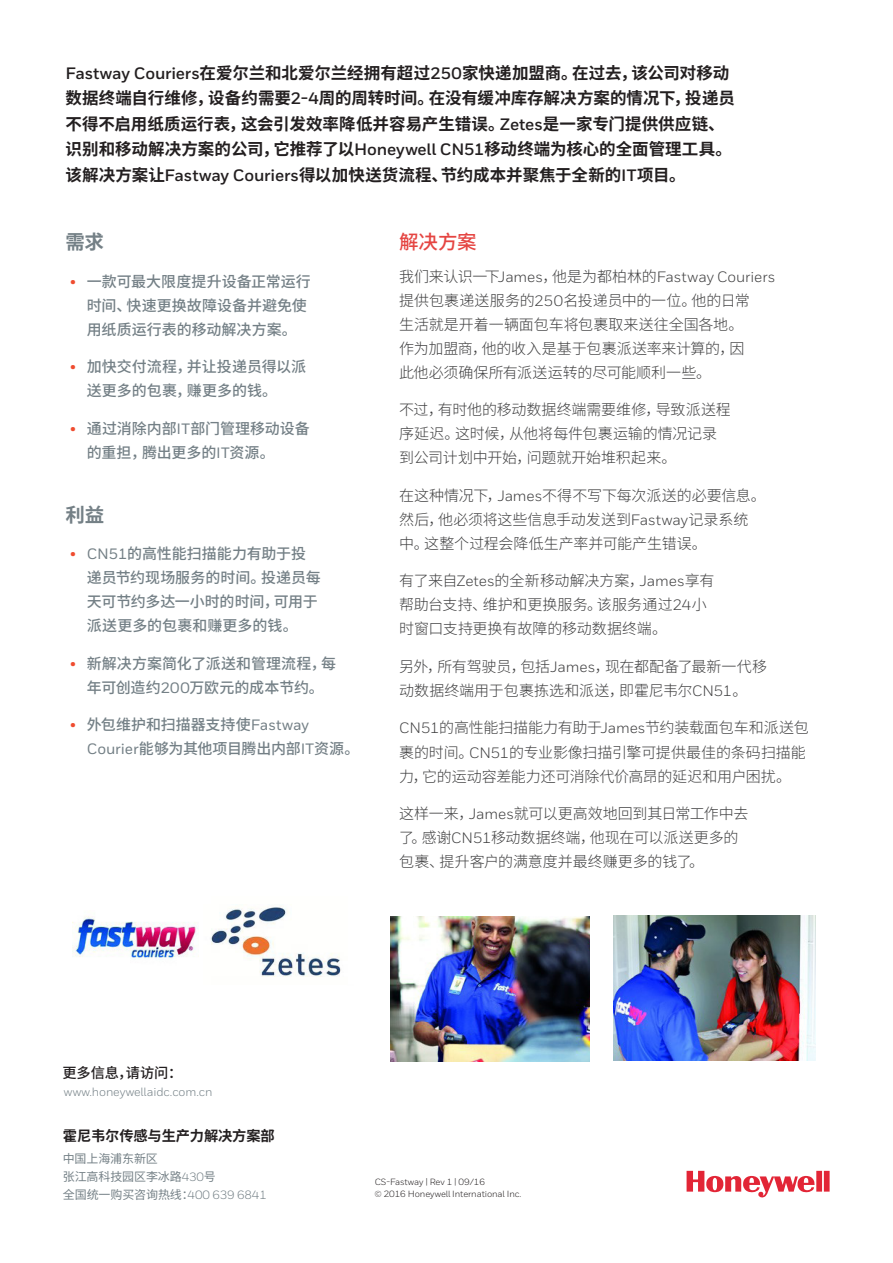
<style>
.page{position:relative;width:893px;height:1263px;background:#fff}
.page>*{position:absolute;margin:0;border:0;box-sizing:border-box;transform-origin:0 0}
.Body__9_14_pt{font:700 19.5px "Source Han Sans CN";color:#748086}
.Body__9_14_pt-2{font:500 19.5px "Source Han Sans CN";color:#e54542}
.Body__9_14_pt-3{font:700 16.5px/25.5px "Source Han Sans CN";color:#231f20}
.Body__9_14_pt-4{font:300 15px/24px "Source Han Sans CN";letter-spacing:-.01em;color:#3e3e3f}
.t1{font:500 15px/24px "Source Han Sans CN";color:#748086}
.Cover__Address_Block{font:700 14.25px "Source Han Sans CN";letter-spacing:-.01em;color:#231f20}
.Cover__Address_Block-2{font:500 14.25px "Source Han Sans CN";letter-spacing:-.01em;color:#231f20}
.Cover__Address_Block-3{font:12px "Source Han Sans CN";letter-spacing:-.01em;color:#748086}
.Cover__Address_Block-4{font:12px "Honeywell Sans";letter-spacing:-.01em;color:#748086}
.Cover__Copyright{font:9px "Honeywell Sans";letter-spacing:-.01em;color:#231f20}
.s1{font-family:"Honeywell Sans"}
.s2{font-family:"Honeywell Sans";font-weight:400;color:#ef4c2f}
.s3{font-family:"Honeywell Sans";font-weight:400}
</style>
<div class="page">
<svg style="left:687px;top:1171px;width:143px;height:27px"></svg>
<img style="left:72px;top:916px;width:126px;height:42px">
<img style="left:211px;top:906px;width:130px;height:71px">
<img style="left:391px;top:917px;width:198px;height:145px">
<img style="left:613px;top:915px;width:203px;height:146px">
<p class="Body__9_14_pt-3" style="left:65px;top:60px;width:671px"><span class="s1">Fastway Couriers</span>在爱尔兰和北爱尔兰经拥有超过<span class="s1">250</span>家快递加盟商。在过去，该公司对移动数据终端自行维修，设备约需要<span class="s1">2-4</span>周的周转时间。在没有缓冲库存解决方案的情况下，投递员不得不启用纸质运行表，这会引发效率降低并容易产生错误。<span class="s1">Zetes</span>是一家专门提供供应链、识别和移动解决方案的公司，它推荐了以<span class="s1">Honeywell CN51</span>移动终端为核心的全面管理工具。该解决方案让<span class="s1">Fastway Couriers</span>得以加快送货流程、节约成本并聚焦于全新的<span class="s1">IT</span>项目。</p>
<p class="Body__9_14_pt" style="left:65px;top:231px;width:40px">需求</p>
<p class="t1" style="left:87px;top:270px;width:225px;text-indent:-17px"><span class="s2">•</span> 一款可最大限度提升设备正常运行时间、快速更换故障设备并避免使用纸质运行表的移动解决方案。</p>
<p class="t1" style="left:87px;top:355px;width:221px;text-indent:-17px"><span class="s2">•</span> 加快交付流程，并让投递员得以派送更多的包裹，赚更多的钱。</p>
<p class="t1" style="left:87px;top:417px;width:225px;text-indent:-17px"><span class="s2">•</span> 通过消除内部<span class="s1">IT</span>部门管理移动设备的重担，腾出更多的<span class="s1">IT</span>资源。</p>
<p class="Body__9_14_pt" style="left:65px;top:503px;width:40px">利益</p>
<p class="t1" style="left:87px;top:542px;width:236px;text-indent:-17px"><span class="s2">•</span> <span class="s1">CN51</span>的高性能扫描能力有助于投递员节约现场服务的时间。投递员每天可节约多达一小时的时间，可用于派送更多的包裹和赚更多的钱。</p>
<p class="t1" style="left:70px;top:651px;width:268px;text-align:center"><span class="s2">•</span> 新解决方案简化了派送和管理流程，每年可创造约<span class="s1">200</span>万欧元的成本节约。</p>
<p class="t1" style="left:87px;top:713px;width:274px;text-indent:-17px"><span class="s2">•</span> 外包维护和扫描器支持使<span class="s1">Fastway<br>Courier</span>能够为其他项目腾出内部<span class="s1">IT</span>资源。</p>
<p class="Body__9_14_pt-2" style="left:399px;top:231px;width:79px">解决方案</p>
<p class="Body__9_14_pt-4" style="left:399px;top:265px;width:378px">我们来认识一下<span class="s3">James</span>，他是为都柏林的<span class="s3">Fastway Couriers</span>提供包裹递送服务的<span class="s3">250</span>名投递员中的一位。他的日常<br>生活就是开着一辆面包车将包裹取来送往全国各地。<br>作为加盟商，他的收入是基于包裹派送率来计算的，因<br>此他必须确保所有派送运转的尽可能顺利一些。</p>
<p class="Body__9_14_pt-4" style="left:399px;top:398px;width:333px">不过，有时他的移动数据终端需要维修，导致派送程序延迟。这时候，从他将每件包裹运输的情况记录到公司计划中开始，问题就开始堆积起来。</p>
<p class="Body__9_14_pt-4" style="left:399px;top:484px;width:368px">在这种情况下，<span class="s3">James</span>不得不写下每次派送的必要信息。然后，他必须将这些信息手动发送到<span class="s3">Fastway</span>记录系统中。这整个过程会降低生产率并可能产生错误。</p>
<p class="Body__9_14_pt-4" style="left:399px;top:569px;width:317px">有了来自<span class="s3">Zetes</span>的全新移动解决方案，<span class="s3">James</span>享有帮助台支持、维护和更换服务。该服务通过<span class="s3">24</span>小时窗口支持更换有故障的移动数据终端。</p>
<p class="Body__9_14_pt-4" style="left:399px;top:655px;width:370px">另外，所有驾驶员，包括<span class="s3">James</span>，现在都配备了最新一代移动数据终端用于包裹拣选和派送，即霍尼韦尔<span class="s3">CN51</span>。</p>
<p class="Body__9_14_pt-4" style="left:399px;top:716px;width:411px"><span class="s3">CN51</span>的高性能扫描能力有助于<span class="s3">James</span>节约装载面包车和派送包裹的时间。<span class="s3">CN51</span>的专业影像扫描引擎可提供最佳的条码扫描能力，它的运动容差能力还可消除代价高昂的延迟和用户困扰。</p>
<p class="Body__9_14_pt-4" style="left:399px;top:802px;width:351px">这样一来，<span class="s3">James</span>就可以更高效地回到其日常工作中去了。感谢<span class="s3">CN51</span>移动数据终端，他现在可以派送更多的包裹、提升客户的满意度并最终赚更多的钱了。</p>
<p class="Cover__Address_Block-2" style="left:62px;top:1064px;width:121px">更多信息，请访问：</p>
<p class="Cover__Address_Block-4" style="left:64px;top:1084px;width:150px">www.honeywellaidc.com.cn</p>
<p class="Cover__Address_Block" style="left:63px;top:1127px;width:213px">霍尼韦尔传感与生产力解决方案部</p>
<p class="Cover__Address_Block-3" style="left:63px;top:1152px;width:97px">中国上海浦东新区</p>
<p class="Cover__Address_Block-3" style="left:63px;top:1170px;width:154px">张江高科技园区李冰路<span class="s1">430</span>号</p>
<p class="Cover__Address_Block-3" style="left:63px;top:1188px;width:205px">全国统一购买咨询热线：<span class="s1">400 639 6841</span></p>
<p class="Cover__Copyright" style="left:375px;top:1177px;width:112px">CS-Fastway | Rev 1 | 09/16</p>
<p class="Cover__Copyright" style="left:374px;top:1189px;width:149px">© 2016 Honeywell International Inc.</p>
</div>
